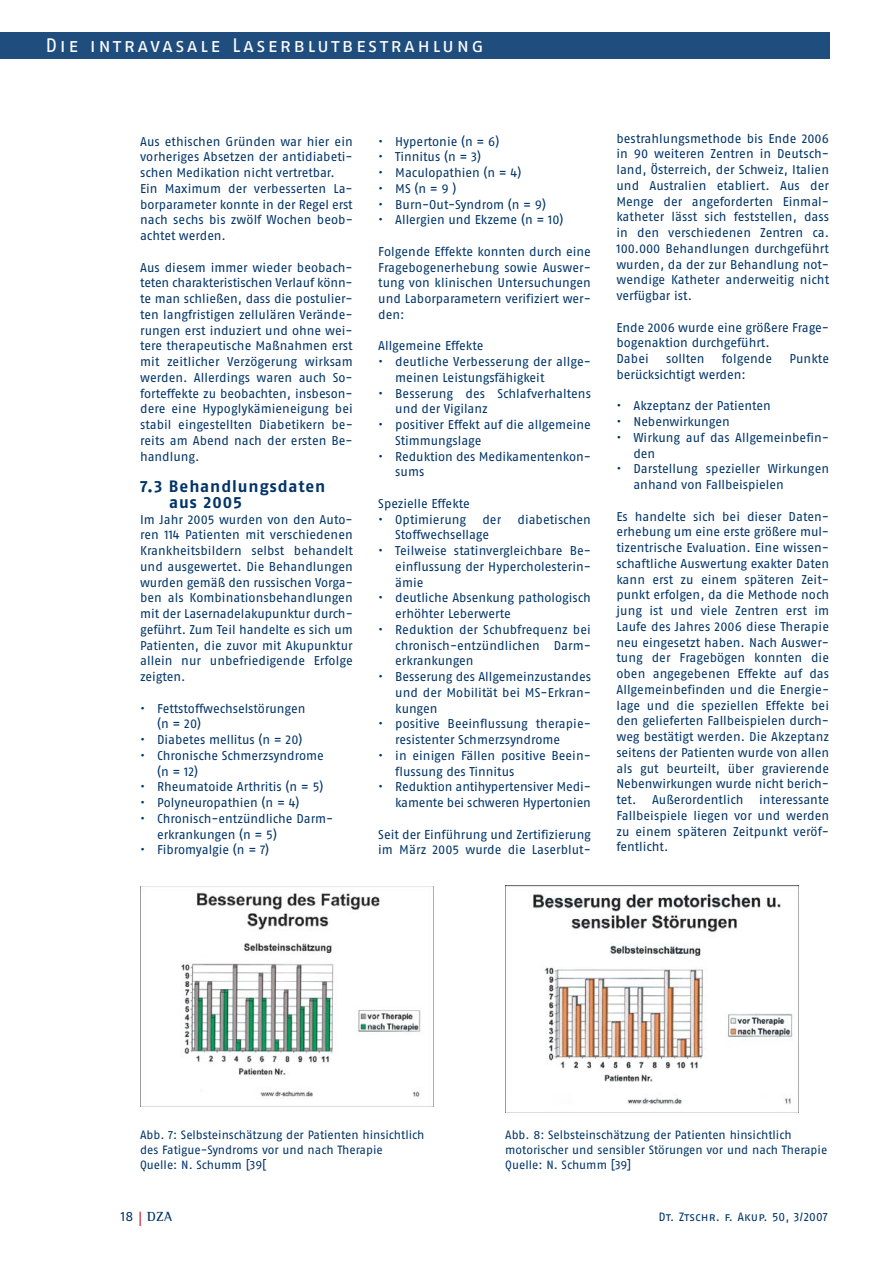
<style>
.page{position:relative;width:893px;height:1263px;background:#fff}
.page>*{position:absolute;margin:0;border:0;box-sizing:border-box;transform-origin:0 0}
.t1{font:19.5px "Fago No Regular Lf Caps";letter-spacing:.12em;color:#fff}
.t2{font:16.5px/15.8px "Fago No Bold Lf";letter-spacing:.055em;color:#003468}
.t3{font:700 13.5px "Rotis Semi Serif";color:#003468}
.t4{font:12.75px/15.8px "Fago No Regular LF";color:#003468}
.t5{font:12px/15px "Fago No Regular LF";color:#003468}
.t6{font:12px "Fago No Regular Lf Caps";letter-spacing:.005em;color:#003468}
.s1{font-family:"Fago No Regular Lf Caps";font-weight:400}
</style>
<div class="page">
<div style="left:0;top:32px;width:829px;height:27px;background:#1f4d7e"></div>
<svg style="left:140px;top:1212px;width:1px;height:14px"></svg>
<img style="left:140px;top:886px;width:293px;height:220px">
<img style="left:505px;top:886px;width:293px;height:227px">
<h1 class="t1" style="left:45px;top:34px;width:440px">Die intravasale Laserblutbestrahlung</h1>
<p class="t4" style="left:140px;top:135px;width:214px">Aus ethischen Gründen war hier ein vorheriges Absetzen der antidiabeti&shy;schen Medikation nicht vertretbar.<br>Ein Maximum der verbesserten La&shy;borparameter konnte in der Regel erst nach sechs bis zwölf Wochen beob&shy;achtet werden.</p>
<p class="t4" style="left:140px;top:261px;width:214px;text-align:justify">Aus diesem immer wieder beobach&shy;teten charakteristischen Verlauf könn&shy;te man schließen, dass die postulier&shy;ten langfristigen zellulären Verände&shy;rungen erst induziert und ohne wei&shy;tere therapeutische Maßnahmen erst mit zeitlicher Verzögerung wirksam werden. Allerdings waren auch So&shy;forteffekte zu beobachten, insbeson&shy;dere eine Hypoglykämieneigung bei stabil eingestellten Diabetikern be&shy;reits am Abend nach der ersten Be&shy;handlung.</p>
<p class="t2" style="left:169px;top:480px;width:158px;text-indent:-29px">7.3 Behandlungsdaten aus 2005</p>
<p class="t4" style="left:140px;top:513px;width:214px;text-align:justify">Im Jahr 2005 wurden von den Auto&shy;ren 114 Patienten mit verschiedenen Krankheitsbildern selbst behandelt und ausgewertet. Die Behandlungen wurden gemäß den russischen Vorga&shy;ben als Kombinationsbehandlungen mit der Lasernadelakupunktur durch&shy;geführt. Zum Teil handelte es sich um Patienten, die zuvor mit Akupunktur allein nur unbefriedigende Erfolge zeigten.</p>
<p class="t4" style="left:157px;top:702px;width:150px;text-indent:-17px">• Fettstoffwechselstörungen (n = 20)</p>
<p class="t4" style="left:140px;top:733px;width:164px">• Diabetes mellitus (n = 20)</p>
<p class="t4" style="left:157px;top:749px;width:168px;text-indent:-17px">• Chronische Schmerzsyndrome (n = 12)</p>
<p class="t4" style="left:140px;top:780px;width:185px">• Rheumatoide Arthritis (n = 5)</p>
<p class="t4" style="left:140px;top:796px;width:161px">• Polyneuropathien (n = 4)</p>
<p class="t4" style="left:157px;top:812px;width:178px;text-indent:-17px">• Chronisch-entzündliche Darm&shy;erkrankungen (n = 5)</p>
<p class="t4" style="left:140px;top:843px;width:131px">• Fibromyalgie (n = 7)</p>
<p class="t4" style="left:378px;top:135px;width:123px">• Hypertonie (n = 6)</p>
<p class="t4" style="left:378px;top:150px;width:104px">• Tinnitus (n = 3)</p>
<p class="t4" style="left:378px;top:166px;width:145px">• Maculopathien (n = 4)</p>
<p class="t4" style="left:378px;top:182px;width:80px">• MS (n = 9 )</p>
<p class="t4" style="left:378px;top:198px;width:169px">• Burn-Out-Syndrom (n = 9)</p>
<p class="t4" style="left:378px;top:213px;width:187px">• Allergien und Ekzeme (n = 10)</p>
<p class="t4" style="left:378px;top:245px;width:214px;text-align:justify">Folgende Effekte konnten durch eine Fragebogenerhebung sowie Auswer&shy;tung von klinischen Untersuchungen und Laborparametern verifiziert wer&shy;den:</p>
<p class="t4" style="left:378px;top:339px;width:107px">Allgemeine Effekte</p>
<p class="t4" style="left:395px;top:355px;width:197px;text-indent:-17px">• deutliche Verbesserung der allge&shy;meinen Leistungsfähigkeit</p>
<p class="t4" style="left:395px;top:387px;width:197px;text-indent:-17px">• Besserung des Schlafverhaltens und der Vigilanz</p>
<p class="t4" style="left:395px;top:418px;width:197px;text-indent:-17px">• positiver Effekt auf die allgemeine<br>Stimmungslage</p>
<p class="t4" style="left:395px;top:450px;width:197px;text-indent:-17px">• Reduktion des Medikamentenkon&shy;sums</p>
<p class="t4" style="left:378px;top:497px;width:93px">Spezielle Effekte</p>
<p class="t4" style="left:378px;top:513px;width:89px">• Optimierung</p>
<p class="t4" style="left:482px;top:513px;width:20px">der</p>
<p class="t4" style="left:517px;top:513px;width:75px">diabetischen</p>
<p class="t4" style="left:395px;top:528px;width:95px">Stoffwechsellage</p>
<p class="t4" style="left:395px;top:544px;width:197px;text-align:justify;text-indent:-17px">• Teilweise statinvergleichbare Be&shy;einflussung der Hypercholesterin&shy;ämie</p>
<p class="t4" style="left:395px;top:591px;width:197px;text-indent:-17px">• deutliche Absenkung pathologisch erhöhter Leberwerte</p>
<p class="t4" style="left:395px;top:623px;width:197px;text-align:justify;text-indent:-17px">• Reduktion der Schubfrequenz bei chronisch-entzündlichen Darm&shy;erkrankungen</p>
<p class="t4" style="left:395px;top:670px;width:197px;text-align:justify;text-indent:-17px">• Besserung des Allgemeinzustandes und der Mobilität bei MS-Erkran&shy;kungen</p>
<p class="t4" style="left:395px;top:717px;width:197px;text-indent:-17px">• positive Beeinflussung therapie&shy;resistenter Schmerzsyndrome</p>
<p class="t4" style="left:395px;top:749px;width:197px;text-indent:-17px">• in einigen Fällen positive Beein&shy;flussung des Tinnitus</p>
<p class="t4" style="left:378px;top:780px;width:214px;text-align:right">• Reduktion antihypertensiver Medi&shy;kamente bei schweren Hypertonien</p>
<p class="t4" style="left:378px;top:828px;width:214px">Seit der Einführung und Zertifizierung im März 2005 wurde die Laserblut-</p>
<p class="t4" style="left:616px;top:132px;width:214px;text-align:justify">bestrahlungsmethode bis Ende 2006 in 90 weiteren Zentren in Deutsch&shy;land, Österreich, der Schweiz, Italien und Australien etabliert. Aus der Menge der angeforderten Einmal&shy;katheter lässt sich feststellen, dass in den verschiedenen Zentren ca.<br>100.000 Behandlungen durchgeführt wurden, da der zur Behandlung not&shy;wendige Katheter anderweitig nicht verfügbar ist.</p>
<p class="t4" style="left:616px;top:321px;width:214px">Ende 2006 wurde eine größere Frage&shy;bogenaktion durchgeführt.<br>Dabei</p>
<p class="t4" style="left:666px;top:352px;width:40px">sollten</p>
<p class="t4" style="left:722px;top:352px;width:52px">folgende</p>
<p class="t4" style="left:789px;top:352px;width:41px">Punkte</p>
<p class="t4" style="left:616px;top:368px;width:131px">berücksichtigt werden:</p>
<p class="t4" style="left:616px;top:399px;width:156px">• Akzeptanz der Patienten</p>
<p class="t4" style="left:616px;top:415px;width:115px">• Nebenwirkungen</p>
<p class="t4" style="left:633px;top:431px;width:197px;text-indent:-17px">• Wirkung auf das Allgemeinbefin&shy;den</p>
<p class="t4" style="left:633px;top:462px;width:197px;text-indent:-17px">• Darstellung spezieller Wirkungen anhand von Fallbeispielen</p>
<p class="t4" style="left:616px;top:510px;width:214px;text-align:justify">Es handelte sich bei dieser Daten&shy;erhebung um eine erste größere mul&shy;tizentrische Evaluation. Eine wissen&shy;schaftliche Auswertung exakter Daten kann erst zu einem späteren Zeit&shy;punkt erfolgen, da die Methode noch jung ist und viele Zentren erst im Laufe des Jahres 2006 diese Therapie neu eingesetzt haben. Nach Auswer&shy;tung der Fragebögen konnten die oben angegebenen Effekte auf das Allgemeinbefinden und die Energie&shy;lage und die speziellen Effekte bei den gelieferten Fallbeispielen durch&shy;weg bestätigt werden. Die Akzeptanz seitens der Patienten wurde von allen als gut beurteilt, über gravierende Nebenwirkungen wurde nicht berich&shy;tet. Außerordentlich interessante Fallbeispiele liegen vor und werden zu einem späteren Zeitpunkt veröf&shy;fentlicht.</p>
<p class="t5" style="left:140px;top:1129px;width:286px">Abb. 7: Selbsteinschätzung der Patienten hinsichtlich des Fatigue-Syndroms vor und nach Therapie<br>Quelle: N. Schumm [39[</p>
<p class="t5" style="left:505px;top:1129px;width:324px">Abb. 8: Selbsteinschätzung der Patienten hinsichtlich motorischer und sensibler Störungen vor und nach Therapie<br>Quelle: N. Schumm [39]</p>
<p class="t3" style="left:121px;top:1211px;width:53px"><span class="s1">18</span> DZA</p>
<p class="t6" style="left:658px;top:1209px;width:171px">Dt. Ztschr. f. Akup. 50, 3/2007</p>
</div>
